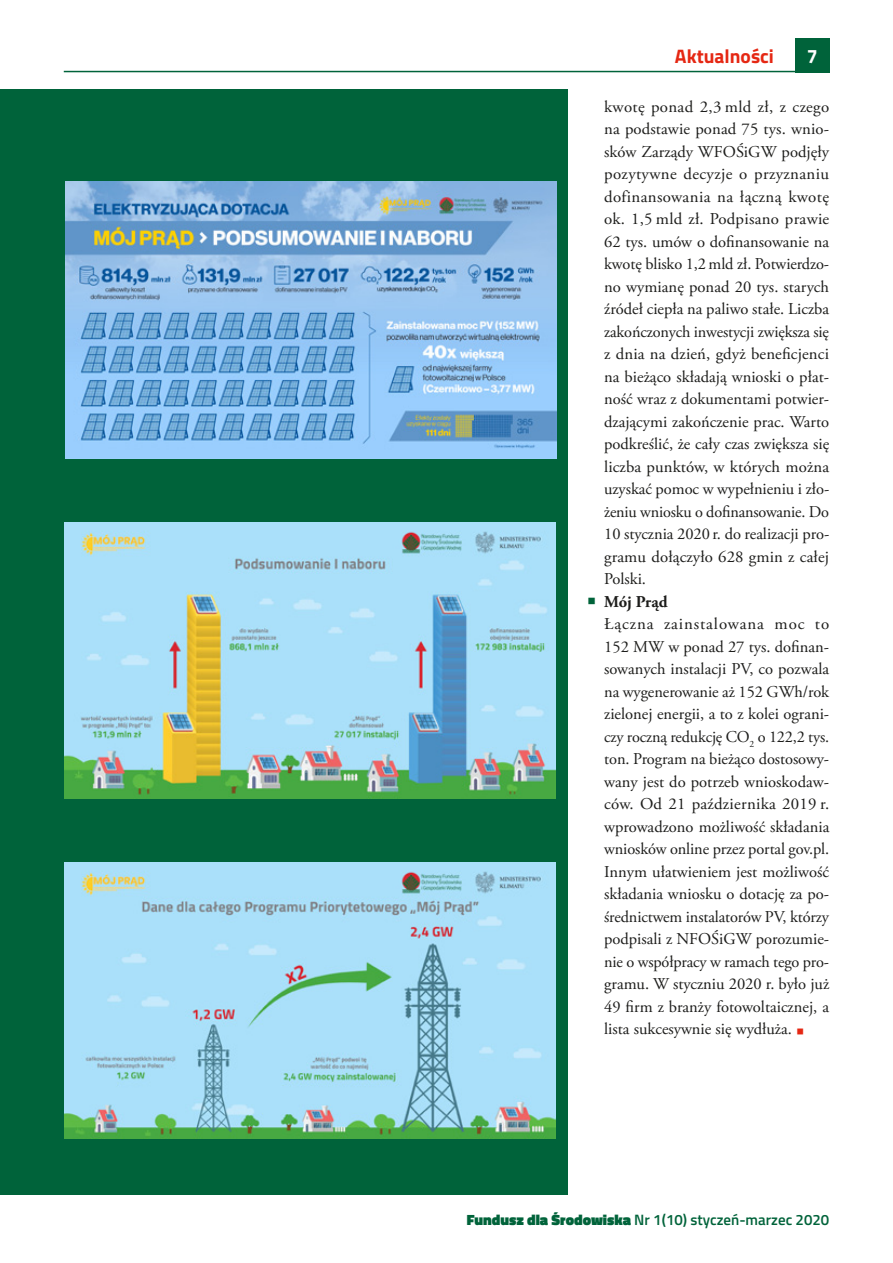
<style>
.page{position:relative;width:893px;height:1263px;background:#fff}
.page>*{position:absolute;margin:0;border:0;box-sizing:border-box;transform-origin:0 0}
.t1{font:700 19.5px "Titillium";color:#e52713}
.t2{font:700 19.5px "Titillium";color:#fff}
.t3{font:16.5px/22.5px "Adobe Garamond Pro";color:#1d1d1b;text-align:justify}
.t4{font:700 16.5px "Adobe Garamond Pro";color:#1d1d1b}
.t5{font:600 15px "Titillium";color:#00633a}
.s1{color:#e52713}
.s2{font-weight:900}
</style>
<div class="page">
<hr style="left:64px;top:71px;width:765px;height:1px;background:#00633a">
<div style="left:795px;top:38px;width:34px;height:34px;background:#00633a"></div>
<div style="left:0;top:89px;width:567px;height:1106px;background:#00633a"></div>
<img style="left:65px;top:182px;width:492px;height:277px">
<img style="left:65px;top:522px;width:491px;height:276px">
<img style="left:65px;top:863px;width:491px;height:276px">
<p class="t1" style="left:675px;top:41px;width:100px">Aktualności</p>
<p class="t3" style="left:604px;top:96px;width:227px">kwotę ponad 2,3 mld zł, z czego na podstawie ponad 75 tys. wnio&shy;sków Zarządy WFOŚiGW podjęły pozytywne decyzje o przyznaniu dofinansowania na łączną kwotę ok. 1,5 mld zł. Podpisano prawie 62 tys. umów o dofinansowanie na kwotę blisko 1,2 mld zł. Potwierdzo&shy;no wymianę ponad 20 tys. starych źródeł ciepła na paliwo stałe. Liczba zakończonych inwestycji zwiększa się z dnia na dzień, gdyż beneficjenci na bieżąco składają wnioski o płat&shy;ność wraz z dokumentami potwier&shy;dzającymi zakończenie prac. Warto podkreślić, że cały czas zwiększa się liczba punktów, w których można uzyskać pomoc w wypełnieniu i zło&shy;żeniu wniosku o dofinansowanie. Do 10 stycznia 2020 r. do realizacji pro&shy;gramu dołączyło 628 gmin z całej Polski.</p>
<p class="t4" style="left:604px;top:592px;width:65px">Mój Prąd</p>
<p class="t3" style="left:604px;top:613px;width:227px">Łączna zainstalowana moc to 152 MW w ponad 27 tys. dofinan&shy;sowanych instalacji PV, co pozwala na wygenerowanie aż 152 GWh/rok zielonej energii, a to z kolei ograni&shy;czy roczną redukcję CO<sub>2</sub> o 122,2 tys. ton. Program na bieżąco dostosowy&shy;wany jest do potrzeb wnioskodaw&shy;ców. Od 21 października 2019 r. wprowadzono możliwość składania wniosków online przez portal gov.pl.<br>Innym ułatwieniem jest możliwość składania wniosku o dotację za po&shy;średnictwem instalatorów PV, którzy podpisali z NFOŚiGW porozumie&shy;nie o współpracy w ramach tego pro&shy;gramu. W styczniu 2020 r. było już 49 firm z branży fotowoltaicznej, a lista sukcesywnie się wydłuża. <span class="s1">○</span></p>
<p class="t2" style="left:807px;top:41px;width:12px">7</p>
<p class="t5" style="left:467px;top:1208px;width:364px"><span class="s2">Fundusz dla Środowiska</span> Nr 1(10) styczeń-marzec 2020</p>
</div>
